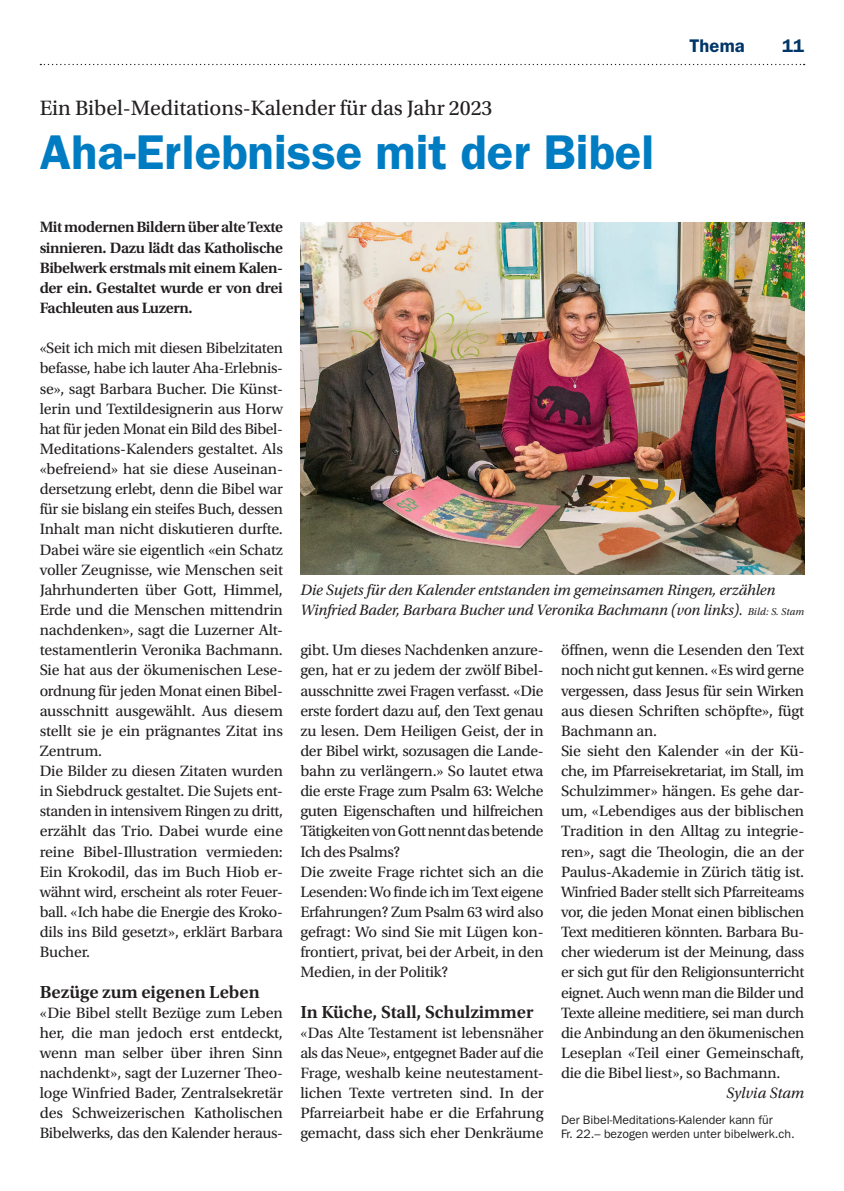
<style>
.page{position:relative;width:844px;height:1191px;background:#fff}
.page>*{position:absolute;margin:0;border:0;box-sizing:border-box;transform-origin:0 0}
.t1{font:600 49px "ITC Franklin Gothic Std";color:#007cc2}
.t2{font:21.88px "Utopia Std";color:#231f20}
.t3{font:600 18.38px "Utopia Std";color:#231f20}
.t4{font:600 18.38px "ITC Franklin Gothic Std";letter-spacing:.005em;color:#003667}
.t5{font:15.75px/20.1px "Utopia Std";letter-spacing:-.015em;color:#231f20}
.t6{font:600 15.75px/20.1px "Utopia Std";letter-spacing:-.025em;color:#231f20;text-align:justify}
.t7{font:italic 15.75px/20.1px "Utopia Std";letter-spacing:-.01em;color:#231f20}
.t8{font:12.25px/14.9px "ITC Franklin Gothic Std";color:#231f20}
.s1{font-size:10.5px}
</style>
<div class="page">
<svg style="left:40px;top:64px;width:764px;height:1px"></svg>
<img style="left:300px;top:222px;width:504px;height:352px">
<h2 class="t2" style="left:40px;top:96px;width:454px">Ein Bibel-Meditations-Kalender für das Jahr 2023</h2>
<h1 class="t1" style="left:40px;top:123px;width:615px">Aha-Erlebnisse mit der Bibel</h1>
<p class="t4" style="left:689px;top:35px;width:57px">Thema</p>
<p class="t4" style="left:781px;top:35px;width:24px">11</p>
<p class="t6" style="left:40px;top:217px;width:245px">Mit modernen Bildern über alte Texte sinnieren. Dazu lädt das Katholische Bibelwerk erstmals mit einem Kalen&shy;der ein. Gestaltet wurde er von drei Fachleuten aus Luzern.</p>
<p class="t5" style="left:40px;top:338px;width:245px">«Seit ich mich mit diesen Bibelzitaten befasse, habe ich lauter Aha-Erlebnis&shy;se», sagt Barbara Bucher. Die Künst&shy;lerin und Textildesignerin aus Horw hat für jeden Monat ein Bild des Bibel-Meditations-Kalenders gestaltet. Als «befreiend» hat sie diese Auseinan&shy;dersetzung erlebt, denn die Bibel war für sie bislang ein steifes Buch, dessen Inhalt man nicht diskutieren durfte.<br>Dabei wäre sie eigentlich «ein Schatz voller Zeugnisse, wie Menschen seit Jahrhunderten über Gott, Himmel, Erde und die Menschen mittendrin nachdenken», sagt die Luzerner Alt&shy;testamentlerin Veronika Bachmann.<br>Sie hat aus der ökumenischen Lese&shy;ordnung für jeden Monat einen Bibel&shy;ausschnitt ausgewählt. Aus diesem stellt sie je ein prägnantes Zitat ins Zentrum.<br>Die Bilder zu diesen Zitaten wurden in Siebdruck gestaltet. Die Sujets ent&shy;standen in intensivem Ringen zu dritt, erzählt das Trio. Dabei wurde eine reine Bibel-Illustration vermieden:<br>Ein Krokodil, das im Buch Hiob er&shy;wähnt wird, erscheint als roter Feuer&shy;ball. «Ich habe die Energie des Kroko&shy;dils ins Bild gesetzt», erklärt Barbara Bucher.</p>
<p class="t3" style="left:40px;top:981px;width:221px">Bezüge zum eigenen Leben</p>
<p class="t5" style="left:40px;top:1002px;width:245px;text-align:justify">«Die Bibel stellt Bezüge zum Leben her, die man jedoch erst entdeckt, wenn man selber über ihren Sinn nachdenkt», sagt der Luzerner Theo&shy;loge Winfried Bader, Zentralsekretär des Schweizerischen Katholischen Bibelwerks, das den Kalender heraus-</p>
<p class="t7" style="left:300px;top:580px;width:505px">Die Sujets für den Kalender entstanden im gemeinsamen Ringen, erzählen<br>Winfried Bader, Barbara Bucher und Veronika Bachmann (von links). <span class="s1">Bild: S. Stam</span></p>
<p class="t5" style="left:300px;top:640px;width:245px">gibt. Um dieses Nachdenken anzure&shy;gen, hat er zu jedem der zwölf Bibel&shy;ausschnitte zwei Fragen verfasst. «Die erste fordert dazu auf, den Text genau zu lesen. Dem Heiligen Geist, der in der Bibel wirkt, sozusagen die Lande&shy;bahn zu verlängern.» So lautet etwa die erste Frage zum Psalm 63: Welche guten Eigenschaften und hilfreichen Tätigkeiten von Gott nennt das betende Ich des Psalms?<br>Die zweite Frage richtet sich an die Lesenden: Wo finde ich im Text eigene Erfahrungen? Zum Psalm 63 wird also gefragt: Wo sind Sie mit Lügen kon&shy;frontiert, privat, bei der Arbeit, in den Medien, in der Politik?</p>
<p class="t3" style="left:300px;top:1001px;width:235px">In Küche, Stall, Schulzimmer</p>
<p class="t5" style="left:300px;top:1022px;width:245px;text-align:justify">«Das Alte Testament ist lebensnäher als das Neue», entgegnet Bader auf die Frage, weshalb keine neutestament&shy;lichen Texte vertreten sind. In der Pfarreiarbeit habe er die Erfahrung gemacht, dass sich eher Denkräume</p>
<p class="t5" style="left:561px;top:640px;width:245px">öffnen, wenn die Lesenden den Text noch nicht gut kennen. «Es wird gerne vergessen, dass Jesus für sein Wirken aus diesen Schriften schöpfte», fügt Bachmann an.<br>Sie sieht den Kalender «in der Kü&shy;che, im Pfarreisekretariat, im Stall, im Schulzimmer» hängen. Es gehe dar&shy;um, «Lebendiges aus der biblischen Tradition in den Alltag zu integrie&shy;ren», sagt die Theologin, die an der Paulus-Akademie in Zürich tätig ist.<br>Winfried Bader stellt sich Pfarreiteams vor, die jeden Monat einen biblischen Text meditieren könnten. Barbara Bu&shy;cher wiederum ist der Meinung, dass er sich gut für den Religionsunterricht eignet. Auch wenn man die Bilder und Texte alleine meditiere, sei man durch die Anbindung an den ökumenischen Leseplan «Teil einer Gemeinschaft, die die Bibel liest», so Bachmann.</p>
<p class="t7" style="left:726px;top:1083px;width:79px">Sylvia Stam</p>
<p class="t8" style="left:561px;top:1112px;width:235px">Der Bibel-Meditations-Kalender kann für<br>Fr. 22.– bezogen werden unter bibelwerk.ch.</p>
</div>
